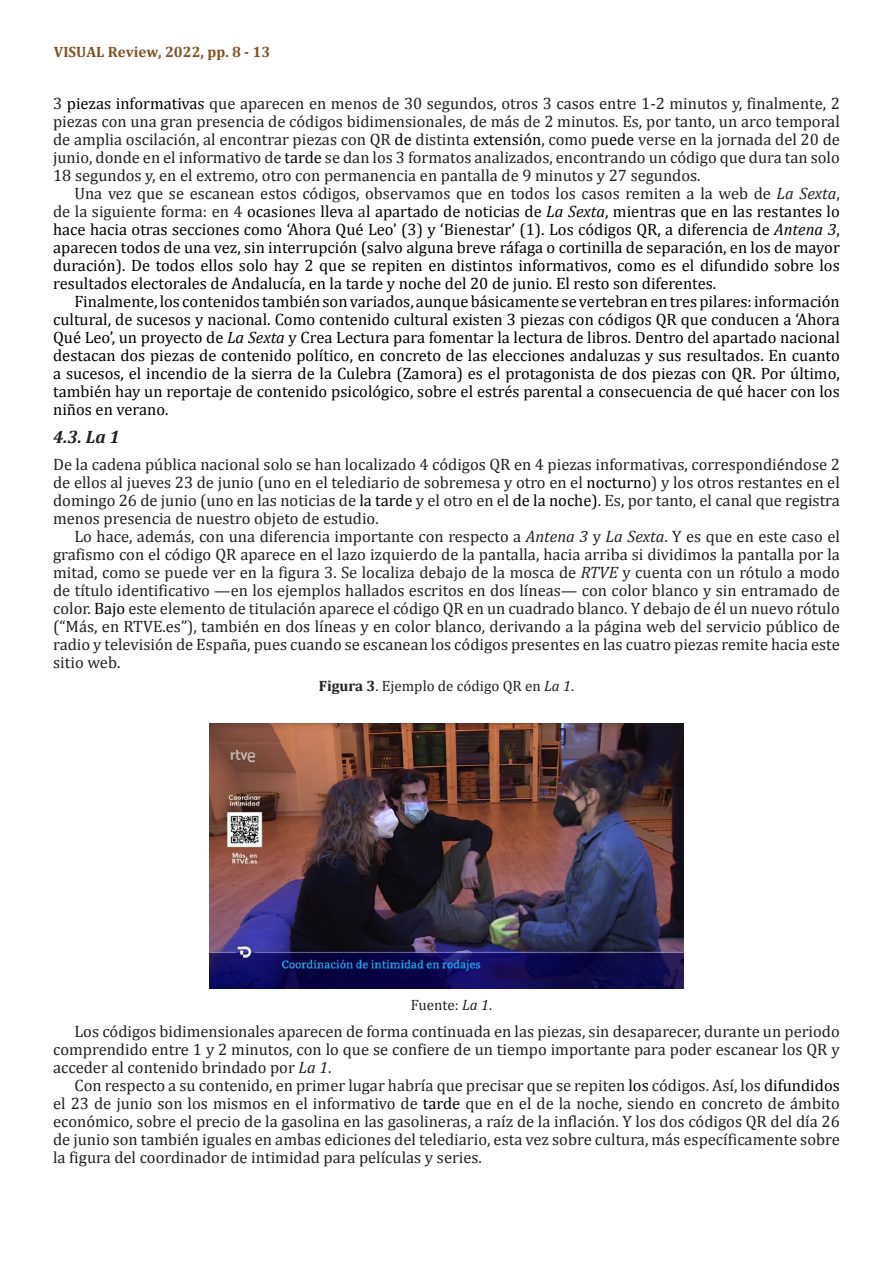
<style>
.page{position:relative;width:893px;height:1263px;background:#fff}
.page>*{position:absolute;margin:0;border:0;box-sizing:border-box;transform-origin:0 0}
.Fuente-Tablas{font:italic 700 18px "Cambria";color:#231f20}
.Fuente-Tablas-2{font:16.5px "Cambria";color:#231f20}
.Fuente-Tablas-3{font:16.5px "Cambria";color:#000}
.Parrafos-siguientes{font:16.5px/18px "Cambria";color:#231f20;text-align:justify}
.Fuente-Tablas-4{font:15px "Cambria";color:#231f20}
.Fuente-Tablas-5{font:700 15px "Cambria";color:#845022}
.s1{font-style:inherit}
.s2{color:#000}
.s3{font-style:italic}
.s4{color:#231f20}
.s5{font-weight:700}
</style>
<div class="page">
<img style="left:210px;top:723px;width:473px;height:266px">
<p class="Fuente-Tablas-5" style="left:54px;top:41px;width:218px">VISUAL Review, 2022<span class="s1">, pp. 8 - 13</span></p>
<p class="Fuente-Tablas-2" style="left:53px;top:93px;width:788px">3 <span class="s2">piezas informativas</span> que aparecen en menos de 30 segundos, otros 3 casos entre 1-2 minutos y, finalmente, 2</p>
<p class="Fuente-Tablas-2" style="left:53px;top:111px;width:788px">piezas con una gran presencia de códigos bidimensionales, de más de 2 minutos. Es, por tanto, un arco temporal</p>
<p class="Fuente-Tablas-2" style="left:53px;top:129px;width:788px">de amplia oscilación, al encontrar piezas con QR <span class="s2">de</span> distinta <span class="s2">extensión</span>, como p<span class="s2">uede</span> verse en la jornada del 20 de</p>
<p class="Fuente-Tablas-2" style="left:53px;top:147px;width:788px">junio, donde en el informativo de <span class="s2">tarde</span> se dan los 3 formatos analizados, encontrando un código que dura tan solo</p>
<p class="Fuente-Tablas-2" style="left:53px;top:165px;width:649px">18 segundos y, en el extremo, otro con permanencia en pantalla de 9 minutos y 27 segundos.</p>
<p class="Fuente-Tablas-2" style="left:74px;top:183px;width:767px">Una vez que se escanean estos códigos, observamos que en todos los casos remiten a la web de <span class="s3">La Sexta</span>,</p>
<p class="Fuente-Tablas-3" style="left:53px;top:201px;width:788px"><span class="s4">de la siguiente forma: en 4</span> ocasione<span class="s4">s</span> lleva <span class="s4">a</span>l apartado de noticias de <span class="s3">La Sexta</span>, mientras que en las restantes lo</p>
<p class="Fuente-Tablas-3" style="left:53px;top:219px;width:788px">hace hacia otras secciones como ‘Ahora Qué Leo’ (3) y ‘Bienestar’ (1). Los códigos QR, a diferencia de <span class="s3">Antena 3</span>,</p>
<p class="Fuente-Tablas-3" style="left:53px;top:237px;width:788px">aparecen todos de una vez, sin interrupción (salvo alguna breve ráfaga o cortinilla de separación, en los de mayor</p>
<p class="Fuente-Tablas-3" style="left:53px;top:255px;width:788px">duración). De todos ellos solo hay 2 que se repiten en distintos informativos, como es el difundido sobre los</p>
<p class="Fuente-Tablas-3" style="left:53px;top:273px;width:664px">resultados electorales de Andalucía, en la tarde y noche del 20 de junio. El resto son diferentes.</p>
<p class="Fuente-Tablas-3" style="left:74px;top:291px;width:767px">Finalmente, los contenidos también son variados, aunque básicamente se vertebran en tres pilares: información</p>
<p class="Fuente-Tablas-3" style="left:53px;top:309px;width:788px">cultural, de sucesos y nacional. Como contenido cultural existen 3 piezas con códigos QR que conducen a ‘Ahora</p>
<p class="Fuente-Tablas-3" style="left:53px;top:327px;width:788px">Qué Leo’, un proyecto de <span class="s3">La Sexta</span> y Crea Lectura para fomentar la lectura de libros. Dentro del apartado nacional</p>
<p class="Fuente-Tablas-3" style="left:53px;top:345px;width:788px">destacan dos piezas de contenido político, en concreto de las elecciones andaluzas y sus resultados. En cuanto</p>
<p class="Fuente-Tablas-3" style="left:53px;top:363px;width:788px">a sucesos, el incendio de la sierra de la Culebra (Zamora) es el protagonista de dos piezas con QR. Por último,</p>
<p class="Fuente-Tablas-3" style="left:53px;top:381px;width:788px">también hay un reportaje de contenido psicológico, sobre el estrés parental a consecuencia de qué hacer con los</p>
<p class="Fuente-Tablas-3" style="left:53px;top:399px;width:117px">niños en verano.</p>
<p class="Fuente-Tablas" style="left:53px;top:424px;width:68px">4.3. La 1</p>
<p class="Fuente-Tablas-2" style="left:53px;top:454px;width:788px">De la cadena pública nacional solo se han localizado 4 códigos QR en 4 piezas informativas, correspondiéndose 2</p>
<p class="Fuente-Tablas-2" style="left:53px;top:472px;width:788px">de ellos al jueves 23 de junio (uno en el telediario de sobremesa y otro en el <span class="s2">nocturno</span>) y los otros restantes en el</p>
<p class="Fuente-Tablas-2" style="left:53px;top:490px;width:788px">domingo 26 de junio (uno en las noticias de <span class="s2">la tarde</span> y el otro en el <span class="s2">de la noche)</span>. Es, por tanto, el canal que registra</p>
<p class="Fuente-Tablas-2" style="left:53px;top:508px;width:327px">menos presencia de nuestro objeto de estudio.</p>
<p class="Fuente-Tablas-2" style="left:74px;top:526px;width:767px">Lo hace, además, con una diferencia importante con respecto a <span class="s3">Antena 3</span> y <span class="s3">La Sexta</span>. Y es que en este caso el</p>
<p class="Fuente-Tablas-2" style="left:53px;top:544px;width:788px">grafismo con el código QR aparece en el lazo izquierdo de la pantalla, hacia arriba si dividimos la pantalla por la</p>
<p class="Fuente-Tablas-2" style="left:53px;top:562px;width:788px">mitad, como se puede ver en la figura 3. Se localiza debajo de la mosca de <span class="s3">RTVE</span> y cuenta con un rótulo a modo</p>
<p class="Fuente-Tablas-2" style="left:53px;top:580px;width:788px">de título identificativo —en los ejemplos hallados escritos en dos líneas— con color blanco y sin entramado de</p>
<p class="Fuente-Tablas-2" style="left:53px;top:598px;width:788px">color. <span class="s2">Bajo</span> este elemento de titulación aparece el código QR en un cuadrado blanco. Y debajo de él un nuevo rótulo</p>
<p class="Fuente-Tablas-2" style="left:53px;top:616px;width:788px">(“Más, en RTVE.es”), también en dos líneas y en color blanco, derivando a la página web del servicio público de</p>
<p class="Fuente-Tablas-2" style="left:53px;top:634px;width:788px">radio y televisión de España, pues cuando se escanean los códigos presentes en las cuatro piezas remite hacia este</p>
<p class="Fuente-Tablas-2" style="left:53px;top:652px;width:69px">sitio web.</p>
<p class="Fuente-Tablas-4" style="left:319px;top:677px;width:257px"><span class="s5">Figura 3</span>. Ejemplo de código QR en <span class="s3">La 1</span>.</p>
<p class="Fuente-Tablas-4" style="left:411px;top:996px;width:83px">Fuente: <span class="s3">La 1</span>.</p>
<p class="Parrafos-siguientes" style="left:53px;top:1022px;width:788px;text-indent:21px">Los códigos bidimensionales aparecen de forma continuada en las piezas, sin desaparecer, durante un periodo comprendido entre 1 y 2 minutos, con lo que se confiere de un tiempo importante para poder escanear los QR y acceder al contenido brindado por <span class="s3">La 1</span>.</p>
<p class="Parrafos-siguientes" style="left:53px;top:1076px;width:788px;text-indent:21px">Con respecto a su contenido, en primer lugar habría que precisar que se repiten <span class="s2">los</span> códigos. Así, los <span class="s2">difundidos </span>el 23 de junio son los mismos en el informativo de <span class="s2">tarde</span> que en el de la noche, siendo en concreto de ámbito económico, sobre el precio de la gasolina en las gasolineras, a raíz de la inflación. Y los dos códigos QR del día 26 de junio son también iguales en ambas ediciones del telediario, esta vez sobre cultura, más específicamente sobre la figura del coordinador de intimidad para películas y series.</p>
</div>
